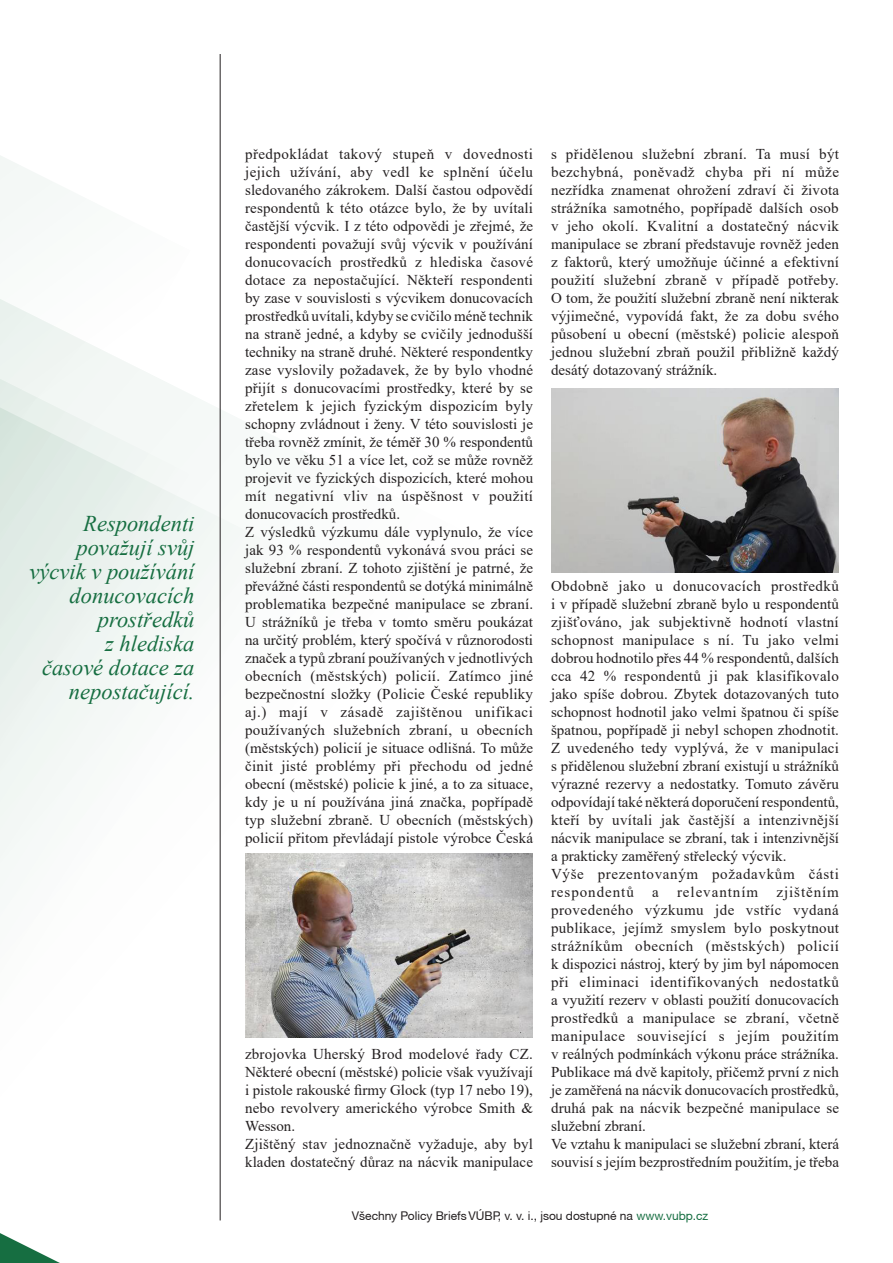
<style>
.page{position:relative;width:893px;height:1263px;background:#fff}
.page>*{position:absolute;margin:0;border:0;box-sizing:border-box;transform-origin:0 0}
.t1{font:italic 22.5px/24px "Times New Roman";color:#166e41;text-align:right}
.t2{font:15px/18px "Times New Roman";letter-spacing:.005em;color:#231f20;text-align:justify}
.t3{font:12px "Helvetica Neue CE";color:#231f20}
.s1{color:#166e41}
</style>
<div class="page">
<svg style="left:0;top:166px;width:302px;height:1041px"></svg>
<hr style="left:220px;top:54px;width:1px;height:1166px;background:#231f20">
<svg style="left:0;top:1233px;width:60px;height:30px"></svg>
<img style="left:245px;top:853px;width:287px;height:184px">
<img style="left:552px;top:388px;width:287px;height:184px">
<p class="t1" style="left:30px;top:511px;width:166px">Respondenti považují svůj výcvik v používání donucovacích prostředků<br>z hlediska<br>časové dotace za nepostačující.</p>
<p class="t2" style="left:245px;top:144px;width:290px">předpokládat takový stupeň v dovednosti jejich užívání, aby vedl ke splnění účelu sledovaného zákrokem. Další častou odpovědí respondentů k této otázce bylo, že by uvítali častější výcvik. I z této odpovědi je zřejmé, že respondenti považují svůj výcvik v používání donucovacích prostředků z hlediska časové dotace za nepostačující. Někteří respondenti by zase v souvislosti s výcvikem donucovacích prostředků uvítali, kdyby se cvičilo méně technik na straně jedné, a kdyby se cvičily jednodušší techniky na straně druhé. Některé respondentky zase vyslovily požadavek, že by bylo vhodné přijít s donucovacími prostředky, které by se zřetelem k jejich fyzickým dispozicím byly schopny zvládnout i ženy. V této souvislosti je třeba rovněž zmínit, že téměř 30 % respondentů bylo ve věku 51 a více let, což se může rovněž projevit ve fyzických dispozicích, které mohou mít negativní vliv na úspěšnost v použití donucovacích prostředků.</p>
<p class="t2" style="left:245px;top:522px;width:290px">Z výsledků výzkumu dále vyplynulo, že více jak 93 % respondentů vykonává svou práci se služební zbraní. Z tohoto zjištění je patrné, že převážné části respondentů se dotýká minimálně problematika bezpečné manipulace se zbraní.<br>U strážníků je třeba v tomto směru poukázat na určitý problém, který spočívá v různorodosti značek a typů zbraní používaných v jednotlivých obecních (městských) policií. Zatímco jiné bezpečnostní složky (Policie České republiky aj.) mají v zásadě zajištěnou unifikaci používaných služebních zbraní, u obecních (městských) policií je situace odlišná. To může činit jisté problémy při přechodu od jedné obecní (městské) policie k jiné, a to za situace, kdy je u ní používána jiná značka, popřípadě typ služební zbraně. U obecních (městských) policií přitom převládají pistole výrobce Česká</p>
<p class="t2" style="left:245px;top:1044px;width:289px">zbrojovka Uherský Brod modelové řady CZ.<br>Některé obecní (městské) policie však využívají i pistole rakouské firmy Glock (typ 17 nebo 19), nebo revolvery amerického výrobce Smith &amp; Wesson.</p>
<p class="t2" style="left:245px;top:1134px;width:290px">Zjištěný stav jednoznačně vyžaduje, aby byl kladen dostatečný důraz na nácvik manipulace</p>
<p class="t2" style="left:551px;top:144px;width:290px">s přidělenou služební zbraní. Ta musí být bezchybná, poněvadž chyba při ní může nezřídka znamenat ohrožení zdraví či života strážníka samotného, popřípadě dalších osob v jeho okolí. Kvalitní a dostatečný nácvik manipulace se zbraní představuje rovněž jeden z faktorů, který umožňuje účinné a efektivní použití služební zbraně v případě potřeby.<br>O tom, že použití služební zbraně není nikterak výjimečné, vypovídá fakt, že za dobu svého působení u obecní (městské) policie alespoň jednou služební zbraň použil přibližně každý desátý dotazovaný strážník.</p>
<p class="t2" style="left:551px;top:576px;width:289px">Obdobně jako u donucovacích prostředků i v případě služební zbraně bylo u respondentů zjišťováno, jak subjektivně hodnotí vlastní schopnost manipulace s ní. Tu jako velmi dobrou hodnotilo přes 44 % respondentů, dalších cca 42 % respondentů ji pak klasifikovalo jako spíše dobrou. Zbytek dotazovaných tuto schopnost hodnotil jako velmi špatnou či spíše špatnou, popřípadě ji nebyl schopen zhodnotit.<br>Z uvedeného tedy vyplývá, že v manipulaci s přidělenou služební zbraní existují u strážníků výrazné rezervy a nedostatky. Tomuto závěru odpovídají také některá doporučení respondentů, kteří by uvítali jak častější a intenzivnější nácvik manipulace se zbraní, tak i intenzivnější a prakticky zaměřený střelecký výcvik.</p>
<p class="t2" style="left:551px;top:864px;width:290px">Výše prezentovaným požadavkům části respondentů a relevantním zjištěním provedeného výzkumu jde vstříc vydaná publikace, jejímž smyslem bylo poskytnout strážníkům obecních (městských) policií k dispozici nástroj, který by jim byl nápomocen při eliminaci identifikovaných nedostatků a využití rezerv v oblasti použití donucovacích prostředků a manipulace se zbraní, včetně manipulace související s jejím použitím v reálných podmínkách výkonu práce strážníka.<br>Publikace má dvě kapitoly, přičemž první z nich je zaměřená na nácvik donucovacích prostředků, druhá pak na nácvik bezpečné manipulace se služební zbraní.</p>
<p class="t2" style="left:551px;top:1134px;width:289px">Ve vztahu k manipulaci se služební zbraní, která souvisí s jejím bezprostředním použitím, je třeba</p>
<p class="t3" style="left:352px;top:1208px;width:358px">Všechny Policy Briefs VÚBP, v. v. i., jsou dostupné na <span class="s1">www.vubp.cz</span></p>
</div>
